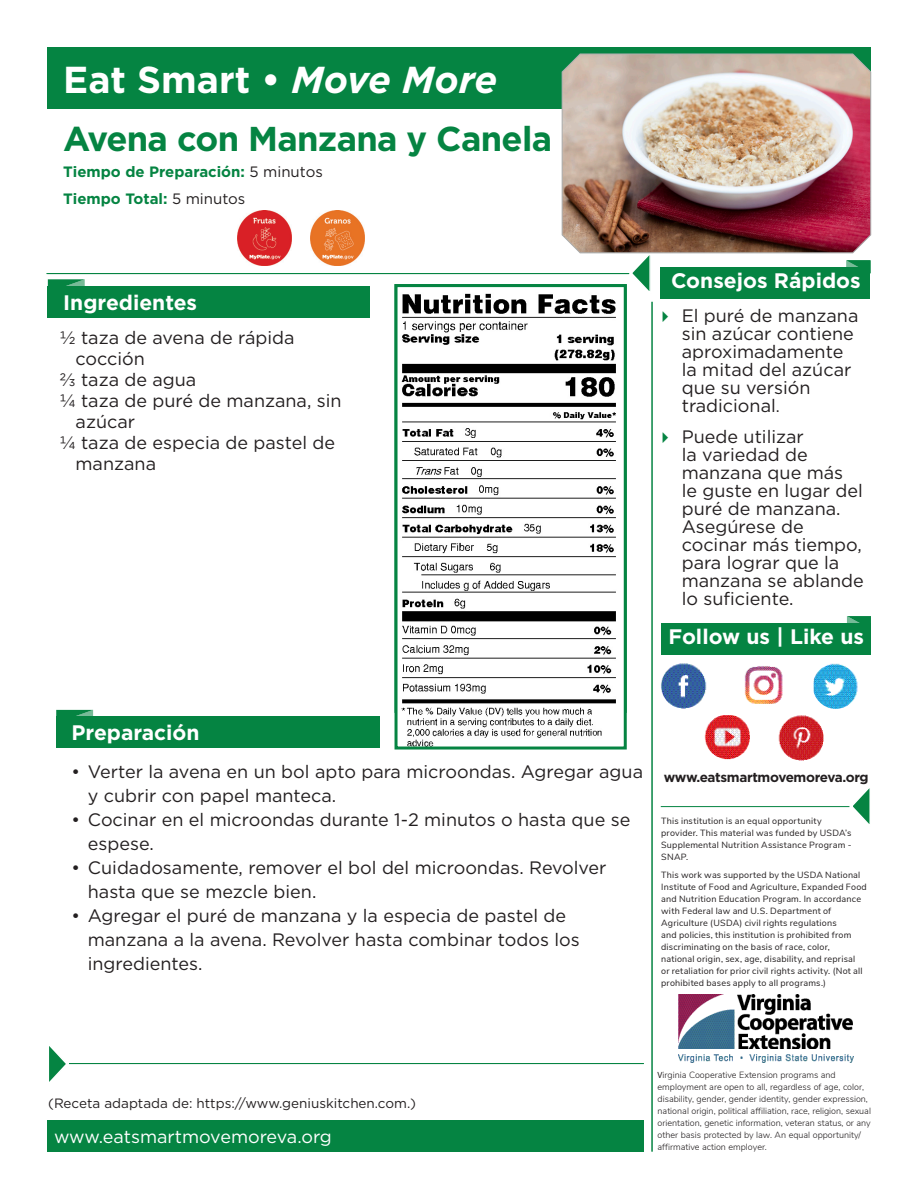
<style>
.page{position:relative;width:918px;height:1188px;background:#fff}
.page>*{position:absolute;margin:0;border:0;box-sizing:border-box;transform-origin:0 0}
.t1{font:700 37.5px "Gotham";color:#fff}
.t2{font:700 34.5px "Gotham";letter-spacing:-.02em;color:#058442}
.Recipie_titles{font:700 21px "Gotham";color:#fff}
.Quick_Tips_Text{font:18px/18px "Gotham";color:#231f20}
.Text{font:18px "Gotham";color:#231f20}
.t3{font:18px "Gotham";color:#fff}
.t4{font:18px "Gotham";letter-spacing:-.02em;color:#fff}
.t5{font:700 15px "Gotham";color:#058442}
.t6{font:13.5px "Gotham";color:#231f20}
.t7{font:700 13.5px "Gotham";letter-spacing:-.025em;color:#231f20}
.t8{font:9px/12px "Nunito Sans";letter-spacing:.025em;color:#231f20}
.t9{font:300 9px/12px "Nunito Sans";color:#231f20}
.s1{font-style:italic}
.s2{font-weight:400;color:#231f20}
.s3{font-size:16.5px}
.s4{font-family:"Myriad Pro";font-weight:400}
</style>
<div class="page">
<div style="left:47px;top:47px;width:824px;height:62px;background:#058442"></div>
<svg style="left:48px;top:279px;width:37px;height:7px"></svg>
<div style="left:48px;top:286px;width:322px;height:31px;background:#058442"></div>
<img style="left:661px;top:663px;width:46px;height:46px;border-radius:23px">
<img style="left:705px;top:715px;width:45px;height:45px">
<img style="left:744px;top:666px;width:39px;height:38px">
<img style="left:814px;top:663px;width:44px;height:46px">
<img style="left:778px;top:715px;width:46px;height:46px">
<svg style="left:847px;top:616px;width:24px;height:7px"></svg>
<div style="left:661px;top:623px;width:210px;height:31px;background:#058442"></div>
<svg style="left:853px;top:788px;width:17px;height:36px"></svg>
<hr style="left:661px;top:806px;width:188px;height:1px;background:#058442">
<div style="left:47px;top:1121px;width:597px;height:31px;background:#058442"></div>
<hr style="left:652px;top:302px;width:1px;height:850px;background:#058442">
<svg style="left:629px;top:255px;width:22px;height:36px"></svg>
<hr style="left:46px;top:273px;width:583px;height:1px;background:#058442">
<svg style="left:56px;top:710px;width:37px;height:7px"></svg>
<div style="left:56px;top:717px;width:323px;height:31px;background:#058442"></div>
<img style="left:561px;top:53px;width:311px;height:201px">
<svg style="left:846px;top:260px;width:24px;height:7px"></svg>
<div style="left:661px;top:267px;width:209px;height:31px;background:#058442"></div>
<img style="left:310px;top:211px;width:54px;height:54px">
<img style="left:237px;top:211px;width:54px;height:54px">
<svg style="left:49px;top:1046px;width:17px;height:36px"></svg>
<hr style="left:69px;top:1063px;width:575px;height:1px;background:#058442">
<img style="left:401px;top:293px;width:215px;height:453px">
<div style="left:395px;top:284px;width:232px;height:466px;border:3px solid #058442"></div>
<img style="left:678px;top:995px;width:175px;height:68px">
<h1 class="t1" style="left:63px;top:55px;width:436px">Eat Smart • <span class="s1">Move More</span></h1>
<p class="t2" style="left:63px;top:116px;width:491px">Avena con Manzana y Canela</p>
<p class="t5" style="left:63px;top:161px;width:261px">Tiempo de Preparación: <span class="s2">5 minutos</span></p>
<p class="t5" style="left:63px;top:188px;width:184px">Tiempo Total: <span class="s2">5 minutos</span></p>
<p class="Recipie_titles" style="left:63px;top:288px;width:135px">Ingredientes</p>
<p class="Text" style="left:59px;top:326px;width:237px">½ taza de avena de rápida</p>
<p class="Text" style="left:76px;top:347px;width:71px">cocción</p>
<p class="Text" style="left:59px;top:368px;width:139px">2/3 taza de agua</p>
<p class="Text" style="left:59px;top:389px;width:284px">¼ taza de puré de manzana, sin</p>
<p class="Text" style="left:76px;top:410px;width:61px">azúcar</p>
<p class="Text" style="left:59px;top:431px;width:277px">¼ taza de especia de pastel de</p>
<p class="Text" style="left:76px;top:452px;width:82px">manzana</p>
<p class="Recipie_titles" style="left:671px;top:267px;width:191px">Consejos Rápidos</p>
<p class="Recipie_titles" style="left:710px;top:267px;width:114px">Quick Tips</p>
<p class="Quick_Tips_Text" style="left:682px;top:306px;width:178px">El puré de manzana sin azúcar contiene aproximadamente la mitad del azúcar que su versión tradicional<span class="s3">.</span></p>
<p class="Quick_Tips_Text" style="left:682px;top:427px;width:184px">Puede utilizar<br>la variedad de manzana que más<br>le guste en lugar del puré de manzana.<br>Asegúrese de cocinar más tiempo, para lograr que la manzana se ablande lo suficiente.</p>
<p class="Recipie_titles" style="left:669px;top:622px;width:197px">Follow us | Like us</p>
<p class="Recipie_titles" style="left:72px;top:719px;width:130px">Preparación</p>
<p class="Quick_Tips_Text" style="left:88px;top:759px;width:557px;line-height:24px;text-indent:-16px">• Verter la avena en un bol apto para microondas. Agregar agua y cubrir con papel manteca.</p>
<p class="Quick_Tips_Text" style="left:88px;top:807px;width:544px;line-height:24px;text-indent:-16px">• Cocinar en el microondas durante 1-2 minutos o hasta que se espese.</p>
<p class="Quick_Tips_Text" style="left:88px;top:855px;width:520px;line-height:24px;text-indent:-16px">• Cuidadosamente, remover el bol del microondas. Revolver hasta que se mezcle bien.</p>
<p class="Quick_Tips_Text" style="left:88px;top:903px;width:494px;line-height:24px;text-indent:-16px">• Agregar el puré de manzana y la especia de pastel de manzana a la avena. Revolver hasta combinar todos los ingredientes.</p>
<p class="t7" style="left:664px;top:769px;width:206px">www.eatsmartmovemoreva.org</p>
<p class="t8" style="left:661px;top:814px;width:192px">This institution is an equal opportunity provider. This material was funded by USDA’s Supplemental Nutrition Assistance Program - SNAP.</p>
<p class="t8" style="left:661px;top:869px;width:207px">This work was supported by the USDA National Institute of Food and Agriculture, Expanded Food and Nutrition Education Program. In accordance with Federal law and U.S. Department of Agriculture (USDA) civil rights regulations<br>and policies, this institution is prohibited from discriminating on the basis of race, color,<br>national origin, sex, age, disability, and reprisal<br>or retaliation for prior civil rights activity. (Not all prohibited bases apply to all programs.)</p>
<p class="t6" style="left:48px;top:1094px;width:370px">(Receta adaptada de: https://www.geniuskitchen.com.)</p>
<p class="t3" style="left:54px;top:1125px;width:279px">www.eatsmartmovemoreva.org</p>
<p class="t4" style="left:182px;top:1125px;width:134px">ovemoreva.org</p>
<p class="t9" style="left:658px;top:1068px;width:215px"><span class="s4">V</span>irginia Cooperative Extension programs and employment are open to all, regardless of age, color, disability, gender, gender identity, gender expression, national origin, political affiliation, race, religion, sexual orientation, genetic information, veteran status, or any other basis protected by law. An equal opportunity/ affirmative action employer.</p>
</div>
